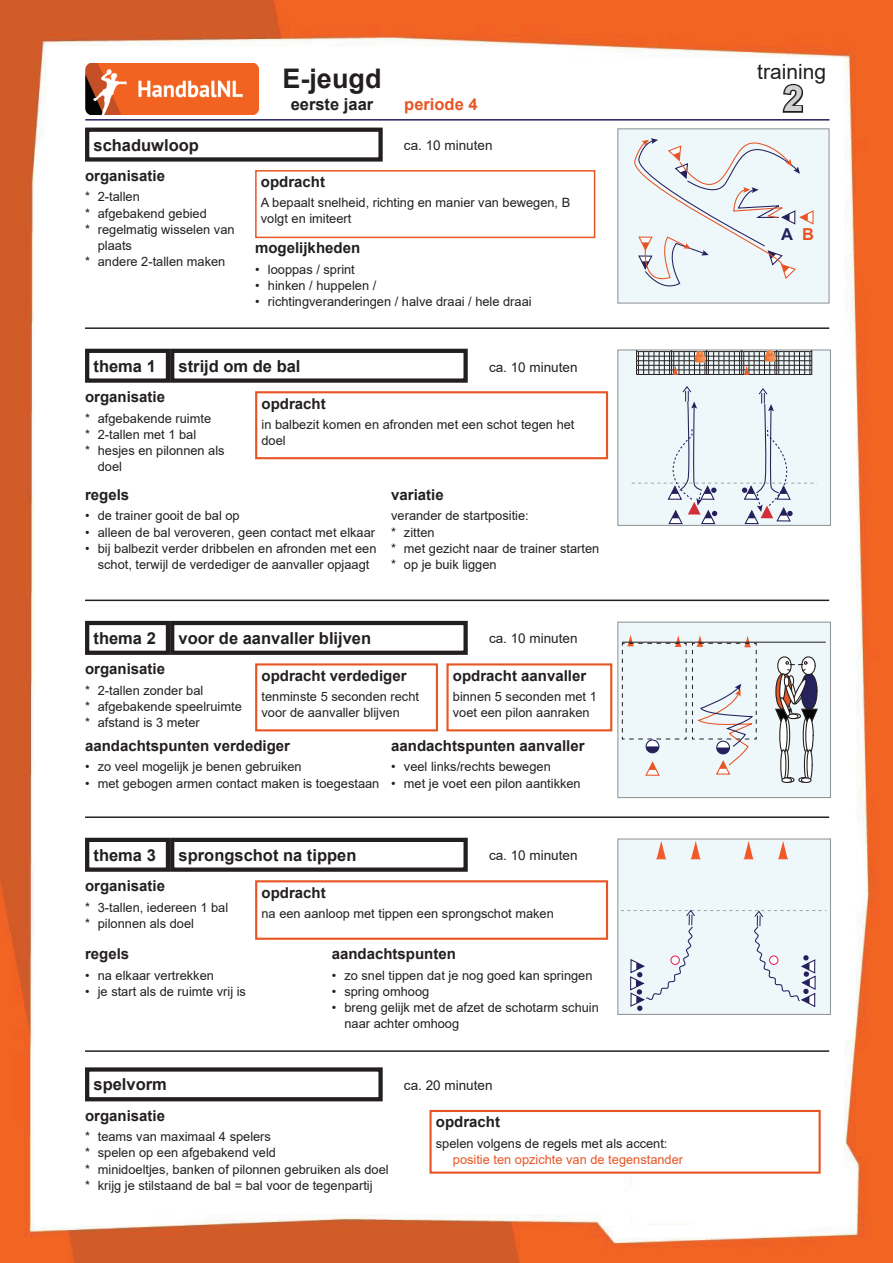
<style>
.page{position:relative;width:893px;height:1263px;background:#fff}
.page>*{position:absolute;margin:0;border:0;box-sizing:border-box;transform-origin:0 0}
.t1{font:700 36px "Arial";color:#d1d2d4}
.t2{font:700 27px "Arial";color:#231f20}
.t3{font:21px "Arial";color:#231f20}
.t4{font:700 16.5px "Arial";color:#231f20}
.t5{font:700 16.5px "Arial";color:#e85524}
.t6{font:700 16.5px "Arial";color:#24205c}
.t7{font:700 15px "Arial";color:#231f20}
.t8{font:13.5px "Arial";color:#231f20}
.t9{font:12.9px/16.2px "Arial";color:#231f20}
.t10{font:12.9px "Arial";color:#e85524}
.s1{color:#e85524}
</style>
<div class="page">
<img style="left:0;top:0;width:893px;height:1263px">
<hr style="left:85px;top:119px;width:744px;height:2px;background:#24205c">
<svg style="left:781px;top:82px;width:24px;height:32px"></svg>
<img style="left:85px;top:64px;width:174px;height:50px">
<hr style="left:85px;top:1050px;width:744px;height:2px;background:#231f20">
<div style="left:85px;top:1067px;width:298px;height:34px;border:4px solid #231f20"></div>
<hr style="left:85px;top:327px;width:744px;height:2px;background:#231f20">
<hr style="left:85px;top:600px;width:744px;height:1px;background:#231f20">
<hr style="left:85px;top:816px;width:744px;height:2px;background:#231f20">
<div style="left:429px;top:1110px;width:392px;height:64px;border:2px solid #e85524"></div>
<div style="left:255px;top:170px;width:340px;height:68px;border:1px solid #e85524"></div>
<div style="left:85px;top:128px;width:298px;height:34px;border:4px solid #231f20"></div>
<div style="left:618px;top:129px;width:211px;height:174px;background:#eef8fb"></div>
<div style="left:617px;top:128px;width:213px;height:176px;border:1px solid #939598"></div>
<svg style="left:634px;top:138px;width:180px;height:149px"></svg>
<div style="left:170px;top:349px;width:298px;height:34px;border:4px solid #231f20"></div>
<div style="left:85px;top:349px;width:85px;height:34px;border:4px solid #231f20"></div>
<div style="left:255px;top:391px;width:353px;height:68px;border:2px solid #e85524"></div>
<div style="left:618px;top:350px;width:212px;height:175px;background:#eef8fb"></div>
<div style="left:617px;top:349px;width:214px;height:177px;border:1px solid #939598"></div>
<svg style="left:636px;top:350px;width:176px;height:25px"></svg>
<svg style="left:632px;top:386px;width:185px;height:139px"></svg>
<div style="left:255px;top:663px;width:183px;height:68px;border:2px solid #e85524"></div>
<div style="left:446px;top:663px;width:166px;height:68px;border:2px solid #e85524"></div>
<div style="left:170px;top:621px;width:298px;height:34px;border:4px solid #231f20"></div>
<div style="left:85px;top:621px;width:85px;height:34px;border:4px solid #231f20"></div>
<div style="left:618px;top:622px;width:212px;height:175px;background:#eef8fb"></div>
<div style="left:617px;top:622px;width:214px;height:176px;border:1px solid #939598"></div>
<svg style="left:775px;top:656px;width:43px;height:127px"></svg>
<hr style="left:622px;top:642px;width:204px;height:1px;background:#231f20">
<svg style="left:622px;top:635px;width:135px;height:141px"></svg>
<div style="left:255px;top:880px;width:353px;height:60px;border:2px solid #e85524"></div>
<div style="left:170px;top:838px;width:298px;height:34px;border:4px solid #231f20"></div>
<div style="left:85px;top:838px;width:85px;height:34px;border:4px solid #231f20"></div>
<div style="left:618px;top:839px;width:212px;height:175px;background:#eef8fb"></div>
<div style="left:617px;top:838px;width:214px;height:177px;border:1px solid #939598"></div>
<svg style="left:656px;top:841px;width:10px;height:18px"></svg>
<svg style="left:691px;top:841px;width:10px;height:18px"></svg>
<svg style="left:744px;top:841px;width:9px;height:18px"></svg>
<svg style="left:778px;top:841px;width:10px;height:18px"></svg>
<svg style="left:621px;top:909px;width:205px;height:102px"></svg>
<h2 class="t2" style="left:282px;top:59px;width:101px">E-jeugd</h2>
<p class="t4" style="left:291px;top:92px;width:84px">eerste jaar</p>
<p class="t5" style="left:404px;top:92px;width:75px">periode 4</p>
<p class="t4" style="left:94px;top:133px;width:107px">schaduwloop</p>
<p class="t8" style="left:404px;top:136px;width:90px">ca. 10 minuten</p>
<p class="t7" style="left:85px;top:165px;width:82px">organisatie</p>
<p class="t9" style="left:85px;top:189px;width:56px">* 2-tallen</p>
<p class="t9" style="left:85px;top:205px;width:123px">* afgebakend gebied</p>
<p class="t9" style="left:85px;top:221px;width:151px">* regelmatig wisselen van</p>
<p class="t9" style="left:98px;top:237px;width:36px">plaats</p>
<p class="t9" style="left:85px;top:254px;width:142px">* andere 2-tallen maken</p>
<p class="t7" style="left:261px;top:171px;width:66px">opdracht</p>
<p class="t9" style="left:261px;top:194px;width:311px">A bepaalt snelheid, richting en manier van bewegen, B volgt en imiteert</p>
<p class="t7" style="left:255px;top:237px;width:107px">mogelijkheden</p>
<p class="t9" style="left:255px;top:261px;width:101px">• looppas / sprint</p>
<p class="t9" style="left:255px;top:277px;width:123px">• hinken / huppelen /</p>
<p class="t9" style="left:255px;top:293px;width:278px">• richtingveranderingen / halve draai / hele draai</p>
<p class="t4" style="left:94px;top:354px;width:64px">thema 1</p>
<p class="t4" style="left:179px;top:354px;width:123px">strijd om de bal</p>
<p class="t8" style="left:489px;top:358px;width:90px">ca. 10 minuten</p>
<p class="t7" style="left:85px;top:386px;width:82px">organisatie</p>
<p class="t9" style="left:85px;top:410px;width:128px">* afgebakende ruimte</p>
<p class="t9" style="left:85px;top:426px;width:113px">* 2-tallen met 1 bal</p>
<p class="t9" style="left:85px;top:442px;width:141px">* hesjes en pilonnen als</p>
<p class="t9" style="left:98px;top:458px;width:26px">doel</p>
<p class="t7" style="left:261px;top:393px;width:66px">opdracht</p>
<p class="t9" style="left:261px;top:416px;width:314px">in balbezit komen en afronden met een schot tegen het doel</p>
<p class="t7" style="left:85px;top:484px;width:46px">regels</p>
<p class="t9" style="left:85px;top:508px;width:156px">• de trainer gooit de bal op</p>
<p class="t9" style="left:85px;top:524px;width:292px">• alleen de bal veroveren, geen contact met elkaar</p>
<p class="t9" style="left:85px;top:540px;width:293px;text-align:center">• bij balbezit verder dribbelen en afronden met een schot, terwijl de verdediger de aanvaller opjaagt</p>
<p class="t7" style="left:391px;top:484px;width:54px">variatie</p>
<p class="t9" style="left:391px;top:508px;width:210px">verander de startpositie:<br>* zitten<br>* met gezicht naar de trainer starten * op je buik liggen</p>
<p class="t4" style="left:94px;top:626px;width:64px">thema 2</p>
<p class="t4" style="left:179px;top:626px;width:194px">voor de aanvaller blijven</p>
<p class="t8" style="left:489px;top:629px;width:90px">ca. 10 minuten</p>
<p class="t7" style="left:85px;top:658px;width:82px">organisatie</p>
<p class="t9" style="left:85px;top:682px;width:158px">* 2-tallen zonder bal<br>* afgebakende speelruimte * afstand is 3 meter</p>
<p class="t7" style="left:261px;top:665px;width:147px">opdracht verdediger</p>
<p class="t9" style="left:261px;top:688px;width:159px">tenminste 5 seconden recht voor de aanvaller blijven</p>
<p class="t7" style="left:85px;top:735px;width:207px">aandachtspunten verdediger</p>
<p class="t9" style="left:85px;top:759px;width:218px">• zo veel mogelijk je benen gebruiken</p>
<p class="t9" style="left:85px;top:775px;width:296px">• met gebogen armen contact maken is toegestaan</p>
<p class="t7" style="left:453px;top:665px;width:135px">opdracht aanvaller</p>
<p class="t9" style="left:453px;top:688px;width:146px">binnen 5 seconden met 1 voet een pilon aanraken</p>
<p class="t7" style="left:391px;top:735px;width:195px">aandachtspunten aanvaller</p>
<p class="t9" style="left:391px;top:759px;width:161px">• veel links/rechts bewegen</p>
<p class="t9" style="left:391px;top:775px;width:191px">• met je voet een pilon aantikken</p>
<p class="t4" style="left:94px;top:843px;width:64px">thema 3</p>
<p class="t4" style="left:179px;top:843px;width:179px">sprongschot na tippen</p>
<p class="t8" style="left:489px;top:846px;width:90px">ca. 10 minuten</p>
<p class="t7" style="left:85px;top:875px;width:82px">organisatie</p>
<p class="t9" style="left:85px;top:899px;width:145px">* 3-tallen, iedereen 1 bal * pilonnen als doel</p>
<p class="t7" style="left:85px;top:943px;width:46px">regels</p>
<p class="t9" style="left:85px;top:967px;width:130px">• na elkaar vertrekken</p>
<p class="t9" style="left:85px;top:983px;width:162px">• je start als de ruimte vrij is</p>
<p class="t7" style="left:261px;top:882px;width:66px">opdracht</p>
<p class="t9" style="left:261px;top:905px;width:294px">na een aanloop met tippen een sprongschot maken</p>
<p class="t7" style="left:332px;top:943px;width:126px">aandachtspunten</p>
<p class="t9" style="left:332px;top:967px;width:262px">• zo snel tippen dat je nog goed kan springen</p>
<p class="t9" style="left:332px;top:983px;width:99px">• spring omhoog</p>
<p class="t9" style="left:344px;top:999px;width:256px;text-indent:-13px">• breng gelijk met de afzet de schotarm schuin naar achter omhoog</p>
<p class="t4" style="left:94px;top:1073px;width:75px">spelvorm</p>
<p class="t7" style="left:85px;top:1105px;width:82px">organisatie</p>
<p class="t9" style="left:85px;top:1128px;width:305px">* teams van maximaal 4 spelers<br>* spelen op een afgebakend veld<br>* minidoeltjes, banken of pilonnen gebruiken als doel * krijg je stilstaand de bal = bal voor de tegenpartij</p>
<p class="t8" style="left:404px;top:1076px;width:90px">ca. 20 minuten</p>
<p class="t7" style="left:436px;top:1111px;width:66px">opdracht</p>
<p class="t9" style="left:436px;top:1135px;width:233px">spelen volgens de regels met als accent:</p>
<p class="t10" style="left:453px;top:1150px;width:232px">positie ten opzichte van de tegenstander</p>
<h3 class="t3" style="left:757px;top:57px;width:70px">training</h3>
<h1 class="t1" style="left:783px;top:73px;width:22px">2</h1>
<p class="t6" style="left:781px;top:222px;width:34px">A <span class="s1">B</span></p>
</div>
